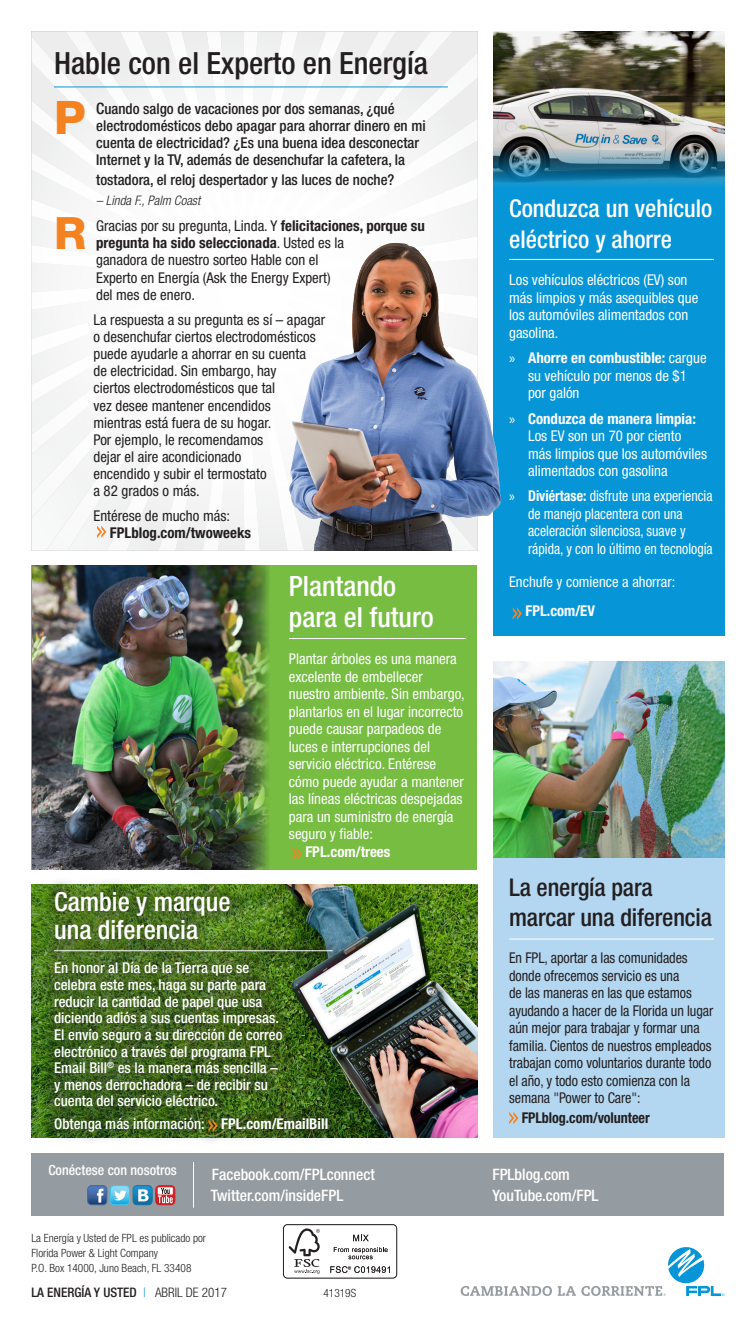
<style>
.page{position:relative;width:756px;height:1323px;background:#fff}
.page>*{position:absolute;margin:0;border:0;box-sizing:border-box;transform-origin:0 0}
.Energy_Expert_-_Ques{font:800 46.2px "Helvetica Neue LT Std";color:#f58220}
.Energy_Expert_-_Ques-2{font:800 44.62px "Helvetica Neue LT Std";color:#f58220}
.SmHeads_Rule_Below{font:500 condensed 30.62px "Helvetica Neue LT Std";color:#231f20}
.SmHeads_Rule_Below-2{font:500 condensed 28px/30.6px "Helvetica Neue LT Std";color:#fff}
.SmHeads_Rule_Below-3{font:500 condensed 26.25px/28px "Helvetica Neue LT Std";color:#fff}
.SmHeads_Rule_Below-4{font:500 condensed 24.5px/30.6px "Helvetica Neue LT Std";color:#fff}
.SmHeads_Rule_Below-5{font:500 condensed 24.5px/30.6px "Helvetica Neue LT Std";letter-spacing:-.005em;color:#231f20}
.Bodycopy{font:500 condensed 15.75px "Helvetica Neue LT Std";color:#fff}
.Bodycopy-2{font:condensed 14.88px/17.5px "Helvetica Neue LT Std";color:#fff}
.Energy_Expert_-_Ques-3{font:condensed 14.88px/17.2px "Helvetica Neue LT Std";color:#231f20}
.Bodycopy-3{font:500 condensed 14.88px/16.6px "Helvetica Neue LT Std";color:#fff}
.Bodycopy-4{font:condensed 14.88px/17.5px "Helvetica Neue LT Std";letter-spacing:-.005em;color:#231f20;scale:.95 1}
.Energy_Expert_-_Ques-4{font:500 condensed 14.88px/17.2px "Helvetica Neue LT Std";color:#231f20}
.Bodycopy-5{font:condensed 14.88px/17.5px "Helvetica Neue LT Std";color:#fff;scale:.93 1}
.Energy_Expert_-_Ques-5{font:700 condensed 14.88px/17.2px "Helvetica Neue LT Std";color:#231f20}
.Bodycopy-6{font:700 condensed 14.88px "Helvetica Neue LT Std";color:#fff}
.Bodycopy-7{font:700 condensed 14.88px "Helvetica Neue LT Std";letter-spacing:-.005em;color:#231f20;scale:.95 1}
.SmHeads_Rule_Below-6{font:500 condensed 14px "Helvetica Neue LT Std";color:#fff}
.t1{font:500 condensed 13.12px "Helvetica Neue LT Std";color:#231f20}
.Energy_Expert_-_Ques-6{font:italic 300 condensed 13.12px "Helvetica Neue LT Std";color:#231f20}
.t2{font:300 condensed 11.38px/14.9px "Helvetica Neue LT Std";color:#231f20}
.s1{font-size:15.75px}
.s2{font-weight:700}
.s3{font-weight:400}
.s4{font-family:"Myriad Pro";font-stretch:normal}
.s5{font-weight:300;color:#0696d7}
.s6{font-weight:300}
</style>
<div class="page">
<img style="left:32px;top:36px;width:33px;height:64px">
<div style="left:396px;top:118px;width:82px;height:101px;background:#f6f6f6"></div>
<img style="left:32px;top:152px;width:208px;height:302px">
<div style="left:493px;top:32px;width:231px;height:604px;background:#0696d7"></div>
<img style="left:493px;top:32px;width:231px;height:115px">
<div style="left:31px;top:1154px;width:693px;height:62px;background:#959ca1"></div>
<div style="left:87px;top:1185px;width:20px;height:20px;border:1px solid #40659c;border-radius:4px"></div>
<div style="left:110px;top:1185px;width:20px;height:20px;border:1px solid #3ec5f1;border-radius:4px"></div>
<div style="left:133px;top:1185px;width:19px;height:20px;border:1px solid #0d77aa;border-radius:4px"></div>
<div style="left:155px;top:1185px;width:20px;height:20px;border:1px solid #cd2026;border-radius:4px"></div>
<svg style="left:88px;top:1186px;width:87px;height:19px;background:#7f97b4"></svg>
<hr style="left:193px;top:1162px;width:1px;height:46px;background:#fff">
<div style="left:283px;top:1224px;width:114px;height:55px;border:1px solid #231f20;border-radius:4px"></div>
<svg style="left:288px;top:1228px;width:32px;height:46px"></svg>
<svg style="left:353px;top:1235px;width:16px;height:6px"></svg>
<svg style="left:334px;top:1247px;width:54px;height:12px"></svg>
<svg style="left:330px;top:1266px;width:60px;height:7px"></svg>
<svg style="left:461px;top:1286px;width:91px;height:10px"></svg>
<svg style="left:558px;top:1247px;width:166px;height:49px"></svg>
<img style="left:32px;top:885px;width:446px;height:253px">
<div style="left:493px;top:723px;width:231px;height:415px;background:#b4d7f1"></div>
<div style="left:32px;top:565px;width:445px;height:305px;background:#76bd42"></div>
<img style="left:33px;top:565px;width:142px;height:305px">
<img style="left:175px;top:565px;width:118px;height:305px">
<hr style="left:289px;top:638px;width:177px;height:1px;background:#fff">
<svg style="left:293px;top:848px;width:9px;height:12px"></svg>
<hr style="left:54px;top:87px;width:394px;height:1px;background:#0696d7">
<svg style="left:97px;top:526px;width:9px;height:12px"></svg>
<img style="left:259px;top:219px;width:243px;height:332px">
<hr style="left:509px;top:939px;width:205px;height:1px;background:#fff">
<svg style="left:509px;top:1112px;width:9px;height:12px"></svg>
<img style="left:493px;top:662px;width:231px;height:196px">
<img style="left:493px;top:147px;width:231px;height:39px">
<hr style="left:509px;top:259px;width:205px;height:1px;background:#fff">
<svg style="left:513px;top:607px;width:9px;height:13px"></svg>
<div style="left:40px;top:877px;width:307px;height:270px;background:#231f20;opacity:.3"></div>
<hr style="left:54px;top:950px;width:279px;height:1px;background:#fff">
<svg style="left:208px;top:1119px;width:10px;height:13px"></svg>
<p class="SmHeads_Rule_Below" style="left:54px;top:45px;width:375px">Hable con el Experto en Energía</p>
<p class="Energy_Expert_-_Ques" style="left:54px;top:90px;width:33px">P</p>
<p class="Energy_Expert_-_Ques-4" style="left:96px;top:100px;width:331px"><span class="s1">C</span>uando salgo de vacaciones por dos semanas, ¿qué electrodomésticos debo apagar para ahorrar dinero en mi cuenta de electricidad? ¿Es una buena idea desconectar Internet y la TV, además de desenchufar la cafetera, la</p>
<p class="Energy_Expert_-_Ques-4" style="left:96px;top:171px;width:300px">tostadora, el reloj despertador y las luces de noche?</p>
<p class="Energy_Expert_-_Ques-6" style="left:96px;top:193px;width:105px">– Linda F., Palm Coast</p>
<p class="Energy_Expert_-_Ques-2" style="left:54px;top:207px;width:34px">R</p>
<p class="Energy_Expert_-_Ques-3" style="left:96px;top:217px;width:330px">Gracias por su pregunta, Linda. Y <span class="s2">felicitaciones, porque su pregunta ha sido seleccionada</span>. Usted es la<br>ganadora de nuestro sorteo Hable con el<br>Experto en Energía (Ask the Energy Expert)<br>del mes de enero.</p>
<p class="Energy_Expert_-_Ques-3" style="left:93px;top:311px;width:233px">La respuesta a su pregunta es sí – apagar o desenchufar ciertos electrodomésticos puede ayudarle a ahorrar en su cuenta<br>de electricidad. Sin embargo, hay<br>ciertos electrodomésticos que tal<br>vez desee mantener encendidos<br>mientras está fuera de su hogar.<br>Por ejemplo, le recomendamos<br>dejar el aire acondicionado<br>encendido y subir el termostato<br>a 82 grados o más.</p>
<p class="Energy_Expert_-_Ques-5" style="left:110px;top:507px;width:143px;text-indent:-16px"><span class="s3">Entérese de mucho más:<br></span>FPLblog.com/twoweeks</p>
<p class="SmHeads_Rule_Below-2" style="left:289px;top:571px;width:146px">Plantando para el futuro</p>
<p class="Bodycopy-2" style="left:289px;top:650px;width:169px">Plantar árboles es una manera</p>
<p class="Bodycopy-2" style="left:289px;top:668px;width:136px">excelente de embellecer</p>
<p class="Bodycopy-2" style="left:289px;top:685px;width:177px">nuestro ambiente. Sin embargo,</p>
<p class="Bodycopy-2" style="left:289px;top:703px;width:176px">plantarlos en el lugar incorrecto</p>
<p class="Bodycopy-2" style="left:289px;top:720px;width:154px">puede causar parpadeos de</p>
<p class="Bodycopy-2" style="left:289px;top:738px;width:143px">luces e interrupciones del</p>
<p class="Bodycopy-2" style="left:289px;top:755px;width:149px">servicio eléctrico. Entérese</p>
<p class="Bodycopy-2" style="left:289px;top:773px;width:177px">cómo puede ayudar a mantener</p>
<p class="Bodycopy-2" style="left:289px;top:790px;width:175px">las líneas eléctricas despejadas</p>
<p class="Bodycopy-2" style="left:289px;top:808px;width:166px">para un suministro de energía</p>
<p class="Bodycopy-2" style="left:289px;top:825px;width:86px">seguro y fiable:</p>
<p class="Bodycopy-6" style="left:305px;top:843px;width:87px">FPL.com/trees</p>
<p class="SmHeads_Rule_Below-3" style="left:54px;top:887px;width:178px">Cambie y marque una diferencia</p>
<p class="Bodycopy-3" style="left:54px;top:960px;width:230px">En honor al Día de la Tierra que se celebra este mes, haga su parte para reducir la cantidad de papel que usa diciendo adiós a sus cuentas impresas.<br>El envío seguro a su dirección de correo electrónico a través del programa FPL Email Bill<sup>®</sup> es la manera más sencilla – y menos derrochadora – de recibir su cuenta del servicio eléctrico.</p>
<p class="Bodycopy-3" style="left:54px;top:1115px;width:276px">Obtenga más información: <span class="s2">FPL.com/EmailBill</span></p>
<p class="SmHeads_Rule_Below-4" style="left:509px;top:193px;width:205px">Conduzca un vehículo eléctrico y ahorre</p>
<p class="Bodycopy-2" style="left:509px;top:271px;width:191px">Los vehículos eléctricos (EV) son más limpios y más asequibles que los automóviles alimentados con gasolina.</p>
<p class="Bodycopy-2" style="left:528px;top:349px;width:180px;text-indent:-19px"><span class="s4">»</span> <span class="s2">Ahorre en combustible:</span> cargue su vehículo por menos de $1 por galón</p>
<p class="Bodycopy-2" style="left:528px;top:409px;width:181px;text-indent:-19px"><span class="s4">»</span> <span class="s2">Conduzca de manera limpia:<br></span>Los EV son un 70 por ciento más limpios que los automóviles alimentados con gasolina</p>
<p class="Bodycopy-5" style="left:528px;top:487px;width:200px;text-indent:-19px"><span class="s4">»</span> <span class="s2">Diviértase:</span> disfrute una experiencia de manejo placentera con una aceleración silenciosa, suave y rápida, y con lo último en tecnología</p>
<p class="Bodycopy-2" style="left:509px;top:573px;width:168px">Enchufe y comience a ahorrar:</p>
<p class="Bodycopy-6" style="left:526px;top:602px;width:71px">FPL.com/EV</p>
<p class="SmHeads_Rule_Below-5" style="left:509px;top:872px;width:204px">La energía para marcar una diferencia</p>
<p class="Bodycopy-4" style="left:509px;top:949px;width:216px">En FPL, aportar a las comunidades donde ofrecemos servicio es una<br>de las maneras en las que estamos ayudando a hacer de la Florida un lugar aún mejor para trabajar y formar una familia. Cientos de nuestros empleados trabajan como voluntarios durante todo el año, y todo esto comienza con la semana "Power to Care":</p>
<p class="Bodycopy-7" style="left:522px;top:1108px;width:136px">FPLblog.com/volunteer</p>
<p class="SmHeads_Rule_Below-6" style="left:48px;top:1161px;width:130px">Conéctese con nosotros</p>
<p class="Bodycopy" style="left:212px;top:1165px;width:164px">Facebook.com/FPLconnect</p>
<p class="Bodycopy" style="left:492px;top:1165px;width:79px">FPLblog.com</p>
<p class="Bodycopy" style="left:211px;top:1186px;width:134px">Twitter.com/insideFPL</p>
<p class="Bodycopy" style="left:492px;top:1186px;width:108px">YouTube.com/FPL</p>
<p class="t2" style="left:31px;top:1230px;width:176px">La Energía y Usted de FPL es publicado por<br>Florida Power &amp; Light Company<br>P.O. Box 14000, Juno Beach, FL 33408</p>
<p class="t1" style="left:31px;top:1285px;width:197px">LA ENERGÍA Y USTED <span class="s5">|</span> <span class="s6">ABRIL DE 2017</span></p>
<p class="t2" style="left:323px;top:1286px;width:34px">41319S</p>
</div>
